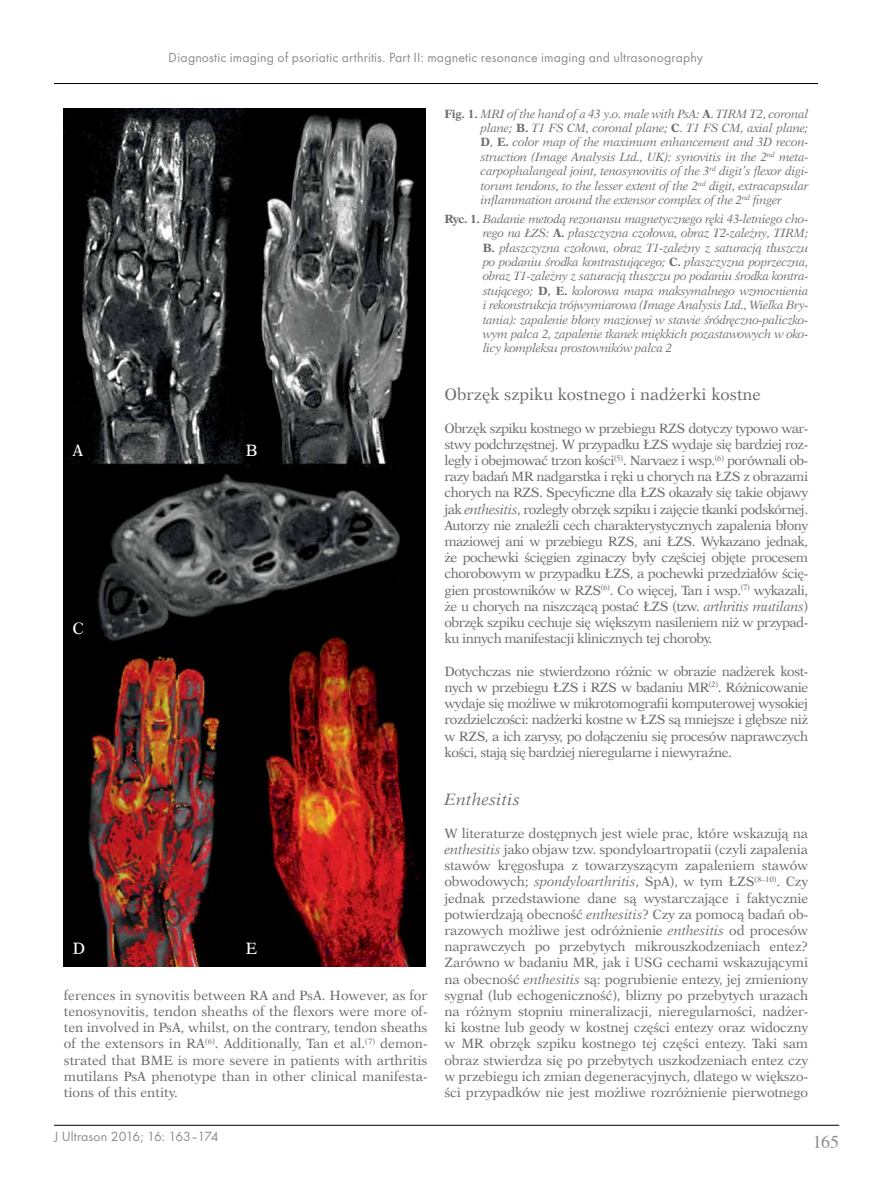
<style>
.page{position:relative;width:872px;height:1191px;background:#fff}
.page>*{position:absolute;margin:0;border:0;box-sizing:border-box;transform-origin:0 0}
.t1{font:18px "Times";color:#6d6e71}
.t2{font:16.5px "Dutch 823 EU";color:#6d6e71}
.t3{font:italic 16.5px "Dutch 823 EU";color:#6d6e71}
.t4{font:16.5px "Dutch 823 EU";color:#fff}
.t5{font:13.8px "Futura TCE";letter-spacing:.01em;color:#6d6e71}
.t6{font:13.5px/16.2px "Dutch 823 EU";letter-spacing:-.03em;color:#6d6e71;text-align:justify}
.t7{font:italic 12px/14.4px "Dutch 823 EU";letter-spacing:-.025em;color:#6d6e71;text-align:justify}
.s1{font-weight:700;font-style:normal}
.s2{font-style:normal}
.s3{font-style:italic}
</style>
<div class="page">
<hr style="left:54px;top:1125px;width:785px;height:1px;background:#000">
<hr style="left:54px;top:83px;width:764px;height:1px;background:#000">
<img style="left:64px;top:108px;width:361px;height:858px">
<p class="t5" style="left:169px;top:49px;width:536px">Diagnostic imaging of psoriatic arthritis. Part II: magnetic resonance imaging and ultrasonography</p>
<p class="t4" style="left:72px;top:440px;width:12px">A</p>
<p class="t4" style="left:246px;top:440px;width:14px">B</p>
<p class="t4" style="left:72px;top:617px;width:13px">C</p>
<p class="t4" style="left:72px;top:937px;width:14px">D</p>
<p class="t4" style="left:246px;top:937px;width:13px">E</p>
<p class="t6" style="left:64px;top:987px;width:365px">ferences in synovitis between RA and PsA. However, as for tenosynovitis, tendon sheaths of the flexors were more of&shy;ten involved in PsA, whilst, on the contrary, tendon sheaths of the extensors in RA<sup>(6)</sup>. Additionally, Tan et al.<sup>(7)</sup> demon&shy;strated that BME is more severe in patients with arthritis mutilans PsA phenotype than in other clinical manifesta&shy;tions of this entity.</p>
<p class="t5" style="left:54px;top:1128px;width:166px">J Ultrason 2016; 16: 163–174</p>
<p class="t7" style="left:480px;top:106px;width:329px;text-indent:-36px"><span class="s1">Fig. 1.</span> MRI of the hand of a 43 y.o. male with PsA: <span class="s1">A</span><span class="s2">.</span> TIRM T2, coronal plane; <span class="s1">B.</span> T1 FS CM, coronal plane; <span class="s1">C</span><span class="s2">.</span> T1 FS CM, axial plane; <span class="s1">D</span><span class="s2">,</span> <span class="s1">E.</span> color map of the maximum enhancement and 3D recon&shy;struction (Image Analysis Ltd., UK): synovitis in the 2<sup>nd</sup> meta&shy;carpophalangeal joint, tenosynovitis of the 3<sup>rd</sup> digit’s flexor digi&shy;torum tendons, to the lesser extent of the 2<sup>nd</sup> digit, extracapsular inflammation around the extensor complex of the 2<sup>nd</sup> finger</p>
<p class="t7" style="left:482px;top:211px;width:327px;text-indent:-38px"><span class="s1">Ryc. 1.</span> Badanie metodą rezonansu magnetycznego ręki 43-letniego cho&shy;rego na ŁZS: <span class="s1">A.</span> płaszczyzna czołowa, obraz T2-zależny, TIRM; <span class="s1">B.</span> płaszczyzna czołowa, obraz T1-zależny z saturacją tłuszczu po podaniu środka kontrastującego; <span class="s1">C.</span> płaszczyzna poprzeczna, obraz T1-zależny z saturacją tłuszczu po podaniu środka kontra&shy;stującego; <span class="s1">D, E.</span> kolorowa mapa maksymalnego wzmocnienia i rekonstrukcja trójwymiarowa (Image Analysis Ltd., Wielka Bry&shy;tania): zapalenie błony maziowej w stawie śródręczno-paliczko&shy;wym palca 2, zapalenie tkanek miękkich pozastawowych w oko&shy;licy kompleksu prostowników palca 2</p>
<p class="t2" style="left:444px;top:384px;width:318px">Obrzęk szpiku kostnego i nadżerki kostne</p>
<p class="t6" style="left:444px;top:420px;width:365px">Obrzęk szpiku kostnego w przebiegu RZS dotyczy typowo war&shy;stwy podchrzęstnej. W przypadku ŁZS wydaje się bardziej roz&shy;legły i obejmować trzon kości<sup>(5)</sup>. Narvaez i wsp.<sup>(6)</sup> porównali ob&shy;razy badań MR nadgarstka i ręki u chorych na ŁZS z obrazami chorych na RZS. Specyficzne dla ŁZS okazały się takie objawy jak <span class="s3">enthesitis</span>, rozległy obrzęk szpiku i zajęcie tkanki podskórnej.<br>Autorzy nie znaleźli cech charakterystycznych zapalenia błony maziowej ani w przebiegu RZS, ani ŁZS. Wykazano jednak, że pochewki ścięgien zginaczy były częściej objęte procesem chorobowym w przypadku ŁZS, a pochewki przedziałów ścię&shy;gien prostowników w RZS<sup>(6)</sup>. Co więcej, Tan i wsp.<sup>(7)</sup> wykazali, że u chorych na niszczącą postać ŁZS (tzw. <span class="s3">arthritis mutilans</span>) obrzęk szpiku cechuje się większym nasileniem niż w przypad&shy;ku innych manifestacji klinicznych tej choroby.</p>
<p class="t6" style="left:444px;top:663px;width:365px">Dotychczas nie stwierdzono różnic w obrazie nadżerek kost&shy;nych w przebiegu ŁZS i RZS w badaniu MR<sup>(2)</sup>. Różnicowanie wydaje się możliwe w mikrotomografii komputerowej wysokiej rozdzielczości: nadżerki kostne w ŁZS są mniejsze i głębsze niż w RZS, a ich zarysy, po dołączeniu się procesów naprawczych kości, stają się bardziej nieregularne i niewyraźne.</p>
<p class="t3" style="left:444px;top:789px;width:77px">Enthesitis</p>
<p class="t6" style="left:444px;top:825px;width:365px">W literaturze dostępnych jest wiele prac, które wskazują na <span class="s3">enthesitis</span> jako objaw tzw. spondyloartropatii (czyli zapalenia stawów kręgosłupa z towarzyszącym zapaleniem stawów obwodowych; <span class="s3">spondyloarthritis</span>, SpA), w tym ŁZS<sup>(8–10)</sup>. Czy jednak przedstawione dane są wystarczające i faktycznie potwierdzają obecność <span class="s3">enthesitis</span>? Czy za pomocą badań ob&shy;razowych możliwe jest odróżnienie <span class="s3">enthesitis</span> od procesów naprawczych po przebytych mikrouszkodzeniach entez?<br>Zarówno w badaniu MR, jak i USG cechami wskazującymi na obecność <span class="s3">enthesitis</span> są: pogrubienie entezy, jej zmieniony sygnał (lub echogeniczność), blizny po przebytych urazach na różnym stopniu mineralizacji, nieregularności, nadżer&shy;ki kostne lub geody w kostnej części entezy oraz widoczny w MR obrzęk szpiku kostnego tej części entezy. Taki sam obraz stwierdza się po przebytych uszkodzeniach entez czy w przebiegu ich zmian degeneracyjnych, dlatego w większo&shy;ści przypadków nie jest możliwe rozróżnienie pierwotnego</p>
<h1 class="t1" style="left:812px;top:1125px;width:28px">165</h1>
</div>
